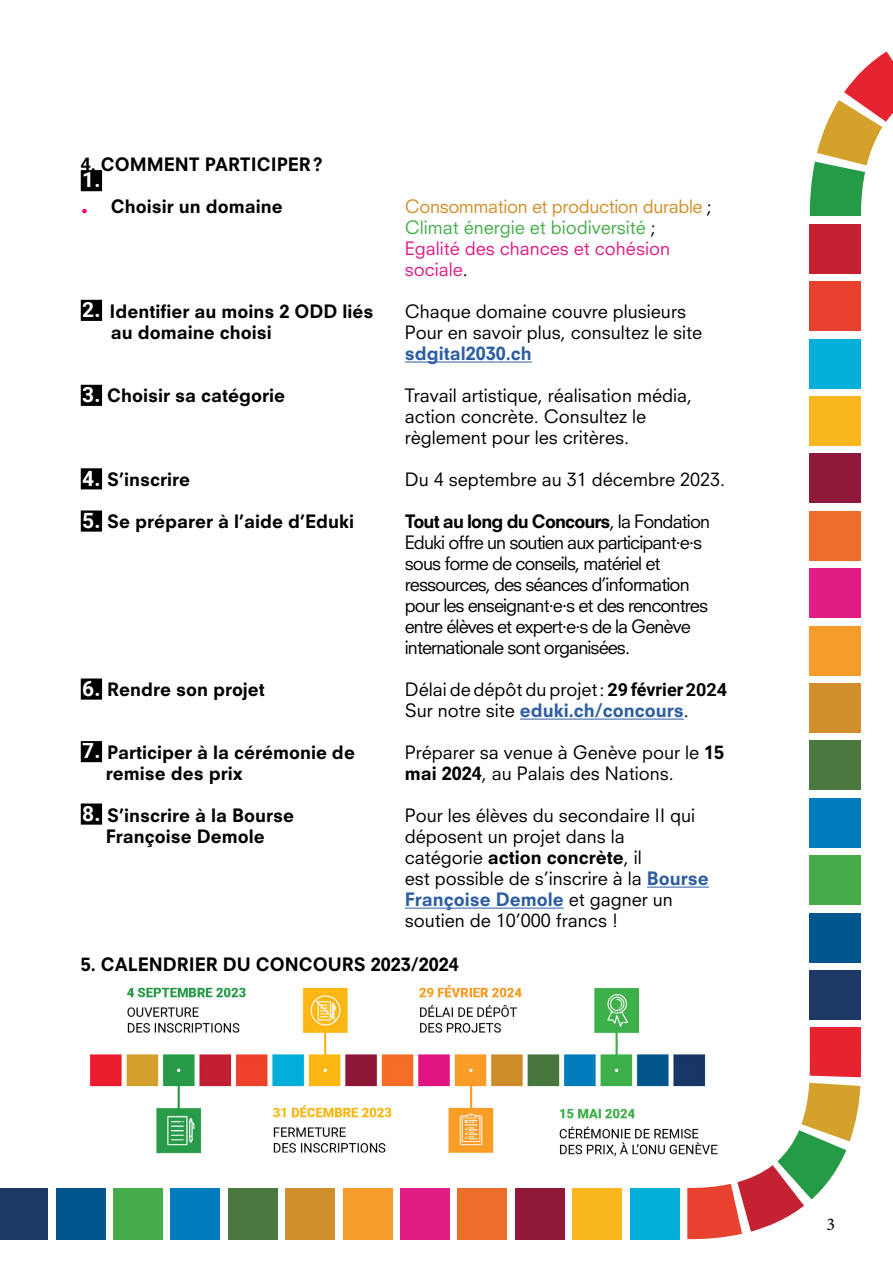
<style>
.page{position:relative;width:893px;height:1263px;background:#fff}
.page>*{position:absolute;margin:0;border:0;box-sizing:border-box;transform-origin:0 0}
.t1{font:700 21px "Roboto";color:#fff}
.t2{font:18px/21px "Neuzeit SLT Std";color:#000}
.t3{font:800 18px "Neuzeit SLT Std";color:#000}
.t4{font:18px/21px "Neuzeit SLT Std";letter-spacing:-.05em;color:#000}
.t5{font:18px/21px "Neuzeit SLT Std";color:#e11c84}
.t6{font:800 18px "Neuzeit SLT Std";color:#2d5da2}
.t7{font:18px "Minion Pro";color:#000}
.s1{font-size:27px;color:#e6007d}
.s2{color:#d18f2b}
.s3{color:#000}
.s4{color:#46ad4a}
.s5{font-family:"Roboto";font-weight:700;font-size:21px;color:#fff}
.s6{font-weight:800}
.s7{font-family:"Roboto";font-weight:700}
.s8{font-weight:800;color:#2d5da2}
</style>
<div class="page">
<svg style="left:810px;top:51px;width:83px;height:165px"></svg>
<div style="left:810px;top:224px;width:51px;height:49px;background:#c42233"></div>
<div style="left:810px;top:281px;width:51px;height:50px;background:#e8412f"></div>
<div style="left:810px;top:339px;width:51px;height:49px;background:#04afda"></div>
<div style="left:810px;top:396px;width:51px;height:50px;background:#fab71d"></div>
<div style="left:810px;top:454px;width:51px;height:49px;background:#901839"></div>
<div style="left:810px;top:511px;width:51px;height:49px;background:#ed6e2a"></div>
<div style="left:810px;top:568px;width:51px;height:50px;background:#e11c84"></div>
<div style="left:810px;top:626px;width:51px;height:49px;background:#f59c2b"></div>
<div style="left:810px;top:683px;width:51px;height:50px;background:#d18f2b"></div>
<div style="left:810px;top:741px;width:51px;height:49px;background:#4a783e"></div>
<div style="left:810px;top:798px;width:51px;height:49px;background:#007dbd"></div>
<div style="left:810px;top:855px;width:51px;height:50px;background:#46ad4a"></div>
<div style="left:810px;top:913px;width:51px;height:49px;background:#00568d"></div>
<div style="left:810px;top:970px;width:51px;height:50px;background:#1d3766"></div>
<div style="left:810px;top:1027px;width:51px;height:50px;background:#e62331"></div>
<svg style="left:687px;top:1083px;width:173px;height:156px"></svg>
<div style="left:630px;top:1188px;width:49px;height:51px;background:#04afda"></div>
<div style="left:572px;top:1188px;width:50px;height:51px;background:#fab71d"></div>
<div style="left:515px;top:1188px;width:50px;height:51px;background:#901839"></div>
<div style="left:458px;top:1188px;width:49px;height:51px;background:#ed6e2a"></div>
<div style="left:400px;top:1188px;width:50px;height:51px;background:#e11c84"></div>
<div style="left:343px;top:1188px;width:49px;height:51px;background:#f59c2b"></div>
<div style="left:285px;top:1188px;width:50px;height:51px;background:#d18f2b"></div>
<div style="left:228px;top:1188px;width:50px;height:51px;background:#4a783e"></div>
<div style="left:171px;top:1188px;width:49px;height:51px;background:#007dbd"></div>
<div style="left:113px;top:1188px;width:50px;height:51px;background:#46ad4a"></div>
<div style="left:56px;top:1188px;width:49px;height:51px;background:#00568d"></div>
<div style="left:0;top:1188px;width:48px;height:51px;background:#1d3766"></div>
<hr style="left:405px;top:362px;width:127px;height:1px;background:#2d5da2">
<hr style="left:520px;top:719px;width:164px;height:1px;background:#2d5da2">
<hr style="left:647px;top:887px;width:62px;height:1px;background:#2d5da2">
<hr style="left:405px;top:908px;width:159px;height:1px;background:#2d5da2">
<div style="left:82px;top:301px;width:19px;height:19px;background:#020203"></div>
<div style="left:81px;top:300px;width:21px;height:21px;border:2px solid #000"></div>
<div style="left:82px;top:385px;width:19px;height:20px;background:#020203"></div>
<div style="left:81px;top:385px;width:21px;height:21px;border:2px solid #000"></div>
<div style="left:82px;top:469px;width:19px;height:20px;background:#020203"></div>
<div style="left:81px;top:468px;width:21px;height:21px;border:2px solid #000"></div>
<div style="left:82px;top:511px;width:19px;height:20px;background:#020203"></div>
<div style="left:81px;top:510px;width:21px;height:22px;border:2px solid #000"></div>
<div style="left:82px;top:679px;width:19px;height:20px;background:#020203"></div>
<div style="left:81px;top:678px;width:21px;height:22px;border:2px solid #000"></div>
<div style="left:82px;top:742px;width:19px;height:19px;background:#020203"></div>
<div style="left:81px;top:741px;width:21px;height:21px;border:2px solid #000"></div>
<div style="left:82px;top:804px;width:19px;height:20px;background:#020203"></div>
<div style="left:81px;top:803px;width:21px;height:22px;border:2px solid #000"></div>
<div style="left:82px;top:171px;width:19px;height:19px;background:#020203"></div>
<div style="left:81px;top:170px;width:21px;height:21px;border:2px solid #000"></div>
<img style="left:91px;top:985px;width:626px;height:194px">
<p class="t3" style="left:81px;top:154px;width:244px">4. COMMENT PARTICIPER?</p>
<p class="t3" style="left:81px;top:196px;width:203px"><span class="s1">.</span> Choisir un domaine</p>
<p class="t5" style="left:405px;top:196px;width:309px"><span class="s2">Consommation et production durable</span> <span class="s3">;<br></span><span class="s4">Climat énergie et biodiversité</span> <span class="s3">;<br></span>Egalité des chances et cohésion sociale<span class="s3">.</span></p>
<p class="t3" style="left:82px;top:301px;width:293px"><span class="s5">2.</span> Identifier au moins 2 ODD liés</p>
<p class="t2" style="left:405px;top:301px;width:283px">Chaque domaine couvre plusieurs</p>
<p class="t3" style="left:111px;top:322px;width:162px">au domaine choisi</p>
<p class="t2" style="left:405px;top:322px;width:299px">Pour en savoir plus, consultez le site</p>
<p class="t6" style="left:405px;top:343px;width:129px">sdgital2030.ch</p>
<p class="t3" style="left:82px;top:385px;width:204px"><span class="s5">3.</span> Choisir sa catégorie</p>
<p class="t2" style="left:405px;top:385px;width:289px">Travail artistique, réalisation média, action concrète. Consultez le règlement pour les critères.</p>
<p class="t3" style="left:82px;top:469px;width:109px"><span class="s5">4.</span> S’inscrire</p>
<p class="t2" style="left:405px;top:469px;width:322px">Du 4 septembre au 31 décembre 2023.</p>
<p class="t3" style="left:82px;top:511px;width:273px"><span class="s5">5.</span> Se préparer à l’aide d’Eduki</p>
<p class="t4" style="left:405px;top:511px;width:307px"><span class="s6">Tout au long du Concours</span>, la Fondation Eduki offre un soutien aux participant·e·s sous forme de conseils, matériel et ressources, des séances d’information pour les enseignant·e·s et des rencontres entre élèves et expert·e·s de la Genève internationale sont organisées.</p>
<p class="t3" style="left:82px;top:679px;width:184px"><span class="s5">6.</span> Rendre son projet</p>
<p class="t2" style="left:405px;top:679px;width:324px">Délai de dépôt du projet: <span class="s7">29 février 2024<br></span>Sur notre site <span class="s8">eduki.ch/concours</span>.</p>
<p class="t3" style="left:82px;top:742px;width:274px"><span class="s5">7.</span> Participer à la cérémonie de</p>
<p class="t2" style="left:405px;top:742px;width:321px">Préparer sa venue à Genève pour le <span class="s6">15</span></p>
<p class="t3" style="left:106px;top:763px;width:138px">remise des prix</p>
<p class="t2" style="left:405px;top:763px;width:271px"><span class="s6">mai 2024</span>, au Palais des Nations.</p>
<p class="t3" style="left:82px;top:805px;width:213px"><span class="s5">8.</span> S’inscrire à la Bourse</p>
<p class="t2" style="left:405px;top:805px;width:292px">Pour les élèves du secondaire II qui</p>
<p class="t3" style="left:106px;top:826px;width:160px">Françoise Demole</p>
<p class="t2" style="left:405px;top:826px;width:306px">déposent un projet dans la<br>catégorie <span class="s6">action concrète</span>, il<br>est possible de s’inscrire à la <span class="s8">Bourse<br>Françoise Demole</span> et gagner un soutien de 10’000 francs !</p>
<p class="t3" style="left:81px;top:953px;width:380px">5. CALENDRIER DU CONCOURS 2023/2024</p>
<p class="t1" style="left:82px;top:165px;width:20px">1.</p>
<p class="t7" style="left:826px;top:1212px;width:10px">3</p>
</div>
